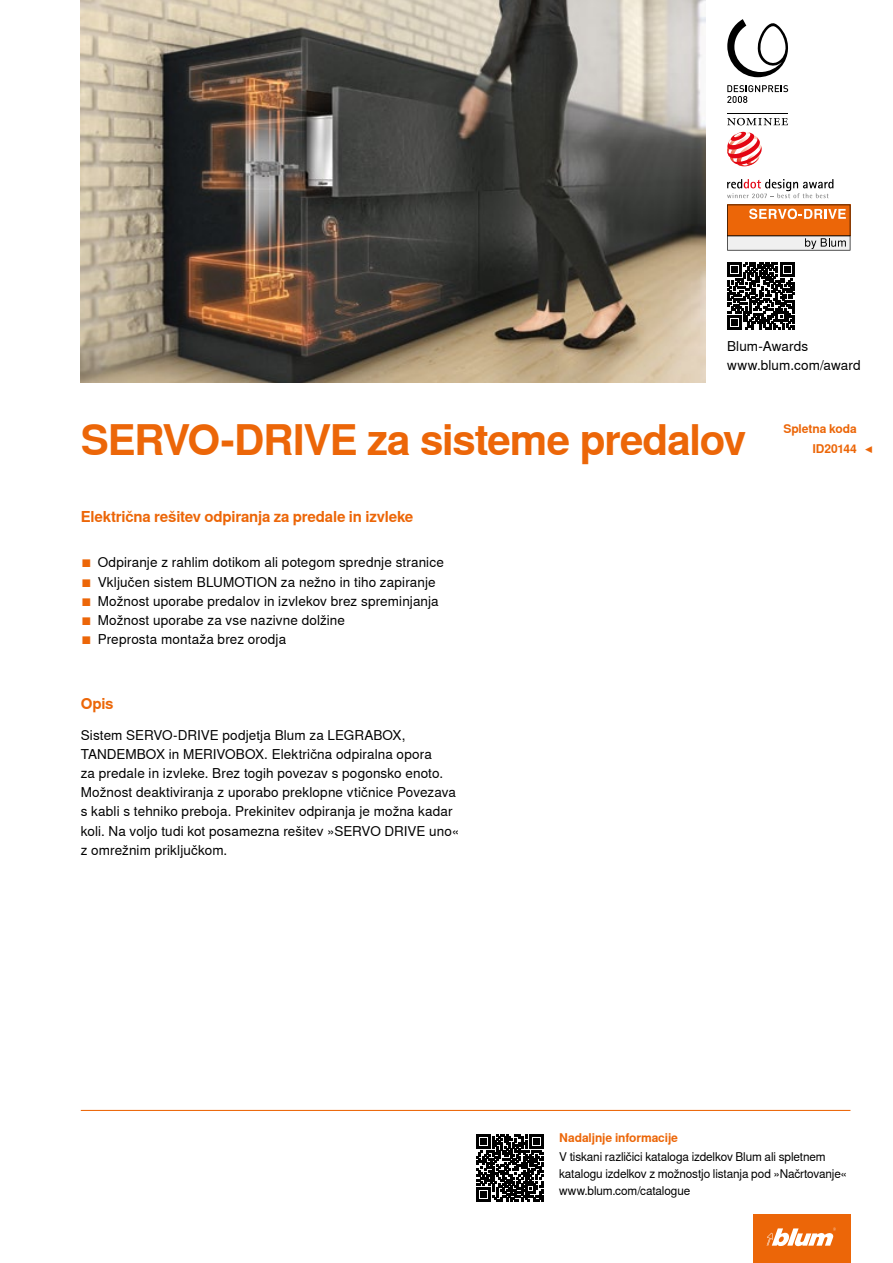
<style>
.page{position:relative;width:893px;height:1263px;background:#fff}
.page>*{position:absolute;margin:0;border:0;box-sizing:border-box;transform-origin:0 0}
.CB_AF_Ueber_Tit2{font:700 42px "Nimbus Sans Global";letter-spacing:-.03em;color:#ec6608}
.CB_AF_Ueber_Ber1o_li{font:700 15px "Nimbus Sans Global";letter-spacing:-.015em;color:#ec6608}
.CB_AF_FliesIMG_li{font:13.5px/19.2px "Nimbus Sans Global";letter-spacing:.01em;color:#000}
.CB_AF_Bes_IMG9{font:13.5px "Nimbus Sans Global";letter-spacing:.01em;color:#000}
.CB_AF_Fliess_li{font:12px/17px "Nimbus Sans Global";letter-spacing:-.01em;color:#000}
.CB_AF_Ueber_Ber2o_li{font:700 12px "Nimbus Sans Global";letter-spacing:-.01em;color:#ec6608}
.CB_AF_Ueber_Ber2o_re{font:700 12px "Nimbus Sans Global";letter-spacing:-.005em;color:#ec6608}
.s1{color:#ec6608}
</style>
<div class="page">
<img style="left:81px;top:0;width:625px;height:383px">
<svg style="left:727px;top:118px;width:61px;height:7px"></svg>
<hr style="left:727px;top:113px;width:61px;height:1px;background:#000">
<svg style="left:727px;top:19px;width:61px;height:58px"></svg>
<svg style="left:727px;top:85px;width:61px;height:18px"></svg>
<svg style="left:727px;top:179px;width:106px;height:19px"></svg>
<svg style="left:727px;top:132px;width:35px;height:34px"></svg>
<svg style="left:727px;top:205px;width:123px;height:45px"></svg>
<div style="left:753px;top:1214px;width:97px;height:49px;background:#ec6608"></div>
<svg style="left:767px;top:1227px;width:69px;height:19px"></svg>
<svg style="left:727px;top:262px;width:67px;height:67px"></svg>
<hr style="left:81px;top:1110px;width:769px;height:1px;background:#ec6608">
<svg style="left:476px;top:1134px;width:67px;height:67px"></svg>
<p class="CB_AF_FliesIMG_li" style="left:727px;top:336px;width:83px">Blum-Awards</p>
<p class="CB_AF_FliesIMG_li" style="left:727px;top:355px;width:135px">www.blum.com/award</p>
<p class="CB_AF_Ueber_Tit2" style="left:81px;top:416px;width:667px">SERVO-DRIVE za sisteme predalov</p>
<p class="CB_AF_Ueber_Ber1o_li" style="left:81px;top:508px;width:334px">Električna rešitev odpiranja za predale in izvleke</p>
<p class="CB_AF_Bes_IMG9" style="left:81px;top:555px;width:365px"><span class="s1">■</span> Odpiranje z rahlim dotikom ali potegom sprednje stranice</p>
<p class="CB_AF_Bes_IMG9" style="left:81px;top:574px;width:356px"><span class="s1">■</span> Vključen sistem BLUMOTION za nežno in tiho zapiranje</p>
<p class="CB_AF_Bes_IMG9" style="left:81px;top:593px;width:359px"><span class="s1">■</span> Možnost uporabe predalov in izvlekov brez spreminjanja</p>
<p class="CB_AF_Bes_IMG9" style="left:81px;top:612px;width:266px"><span class="s1">■</span> Možnost uporabe za vse nazivne dolžine</p>
<p class="CB_AF_Bes_IMG9" style="left:81px;top:631px;width:207px"><span class="s1">■</span> Preprosta montaža brez orodja</p>
<p class="CB_AF_Ueber_Ber1o_li" style="left:81px;top:695px;width:34px">Opis</p>
<p class="CB_AF_FliesIMG_li" style="left:81px;top:725px;width:380px">Sistem SERVO-DRIVE podjetja Blum za LEGRABOX, TANDEMBOX in MERIVOBOX. Električna odpiralna opora<br>za predale in izvleke. Brez togih povezav s pogonsko enoto.<br>Možnost deaktiviranja z uporabo preklopne vtičnice Povezava s kabli s tehniko preboja. Prekinitev odpiranja je možna kadar koli. Na voljo tudi kot posamezna rešitev »SERVO DRIVE uno« z omrežnim priključkom.</p>
<p class="CB_AF_Ueber_Ber2o_re" style="left:783px;top:422px;width:75px">Spletna koda</p>
<p class="CB_AF_Ueber_Ber2o_re" style="left:812px;top:441px;width:46px">ID20144</p>
<p class="CB_AF_Ueber_Ber2o_re" style="left:865px;top:441px;width:11px">◀</p>
<p class="CB_AF_Ueber_Ber2o_li" style="left:559px;top:1130px;width:120px">Nadaljnje informacije</p>
<p class="CB_AF_Fliess_li" style="left:559px;top:1148px;width:289px">V tiskani različici kataloga izdelkov Blum ali spletnem katalogu izdelkov z možnostjo listanja pod »Načrtovanje«</p>
<p class="CB_AF_Fliess_li" style="left:559px;top:1182px;width:133px">www.blum.com/catalogue</p>
</div>
